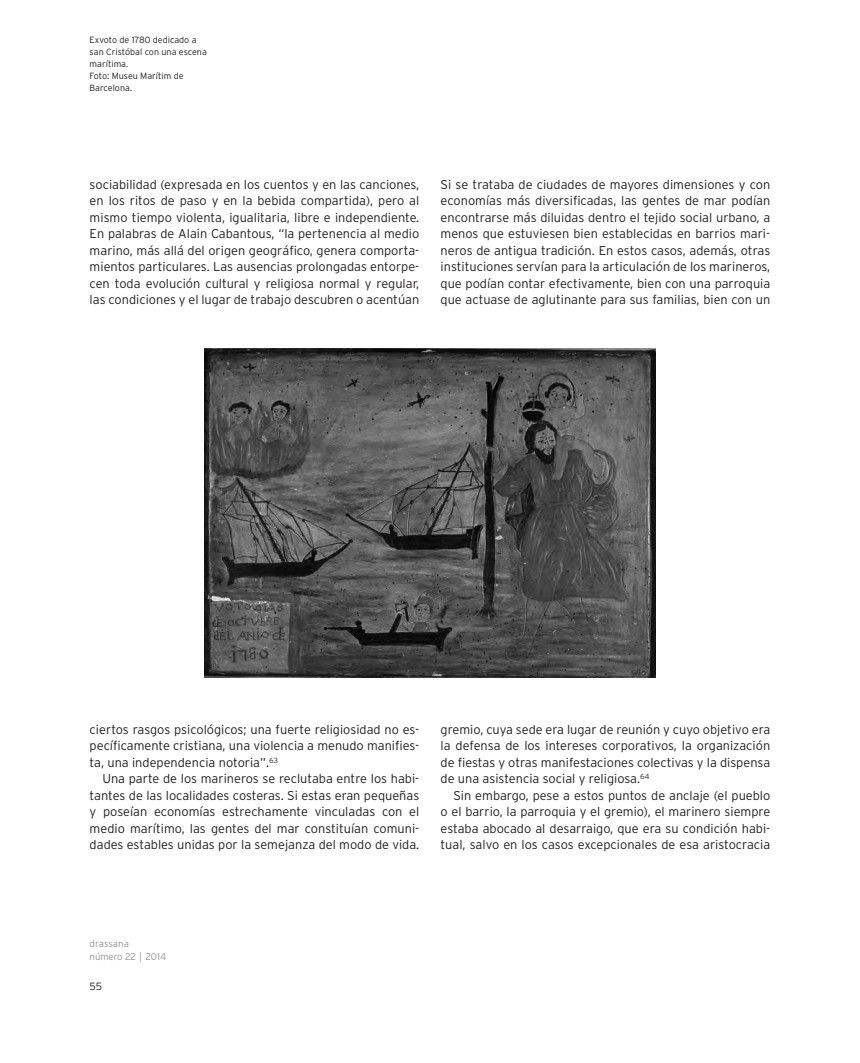
<style>
.page{position:relative;width:860px;height:1063px;background:#fff}
.page>*{position:absolute;margin:0;border:0;box-sizing:border-box;transform-origin:0 0}
.t1{font:300 12.75px/16.5px "Interstate";color:#231f20;text-align:justify}
.t2{font:300 10.5px "Interstate";color:#231f20}
.t3{font:300 9.75px/13.5px "Interstate";letter-spacing:-.01em;color:#939598}
.t4{font:300 9px/12px "Interstate";color:#231f20}
</style>
<div class="page">
<img style="left:205px;top:349px;width:450px;height:328px">
<p class="t4" style="left:90px;top:34px;width:119px">Exvoto de 1780 dedicado a san Cristóbal con una escena marítima.<br>Foto: Museu Marítim de<br>Barcelona.</p>
<p class="t1" style="left:90px;top:176px;width:331px">sociabilidad (expresada en los cuentos y en las canciones, en los ritos de paso y en la bebida compartida), pero al mismo tiempo violenta, igualitaria, libre e independiente.<br>En palabras de Alain Cabantous, “la pertenencia al medio marino, más allá del origen geográfico, genera comporta&shy;mientos particulares. Las ausencias prolongadas entorpe&shy;cen toda evolución cultural y religiosa normal y regular, las condiciones y el lugar de trabajo descubren o acentúan</p>
<p class="t1" style="left:440px;top:176px;width:331px">Si se trataba de ciudades de mayores dimensiones y con economías más diversificadas, las gentes de mar podían encontrarse más diluidas dentro el tejido social urbano, a menos que estuviesen bien establecidas en barrios mari&shy;neros de antigua tradición. En estos casos, además, otras instituciones servían para la articulación de los marineros, que podían contar efectivamente, bien con una parroquia que actuase de aglutinante para sus familias, bien con un</p>
<p class="t1" style="left:90px;top:721px;width:331px">ciertos rasgos psicológicos; una fuerte religiosidad no es&shy;pecíficamente cristiana, una violencia a menudo manifies&shy;ta, una independencia notoria”.<sup>63</sup></p>
<p class="t1" style="left:90px;top:770px;width:331px;text-indent:13px">Una parte de los marineros se reclutaba entre los habi&shy;tantes de las localidades costeras. Si estas eran pequeñas y poseían economías estrechamente vinculadas con el medio marítimo, las gentes del mar constituían comuni&shy;dades estables unidas por la semejanza del modo de vida.</p>
<p class="t1" style="left:440px;top:721px;width:331px">gremio, cuya sede era lugar de reunión y cuyo objetivo era la defensa de los intereses corporativos, la organización de fiestas y otras manifestaciones colectivas y la dispensa de una asistencia social y religiosa.<sup>64</sup></p>
<p class="t1" style="left:440px;top:787px;width:331px;text-indent:13px">Sin embargo, pese a estos puntos de anclaje (el pueblo o el barrio, la parroquia y el gremio), el marinero siempre estaba abocado al desarraigo, que era su condición habi&shy;tual, salvo en los casos excepcionales de esa aristocracia</p>
<p class="t3" style="left:90px;top:936px;width:78px">drassana<br>número 22 | 2014</p>
<p class="t2" style="left:90px;top:980px;width:14px">55</p>
</div>
